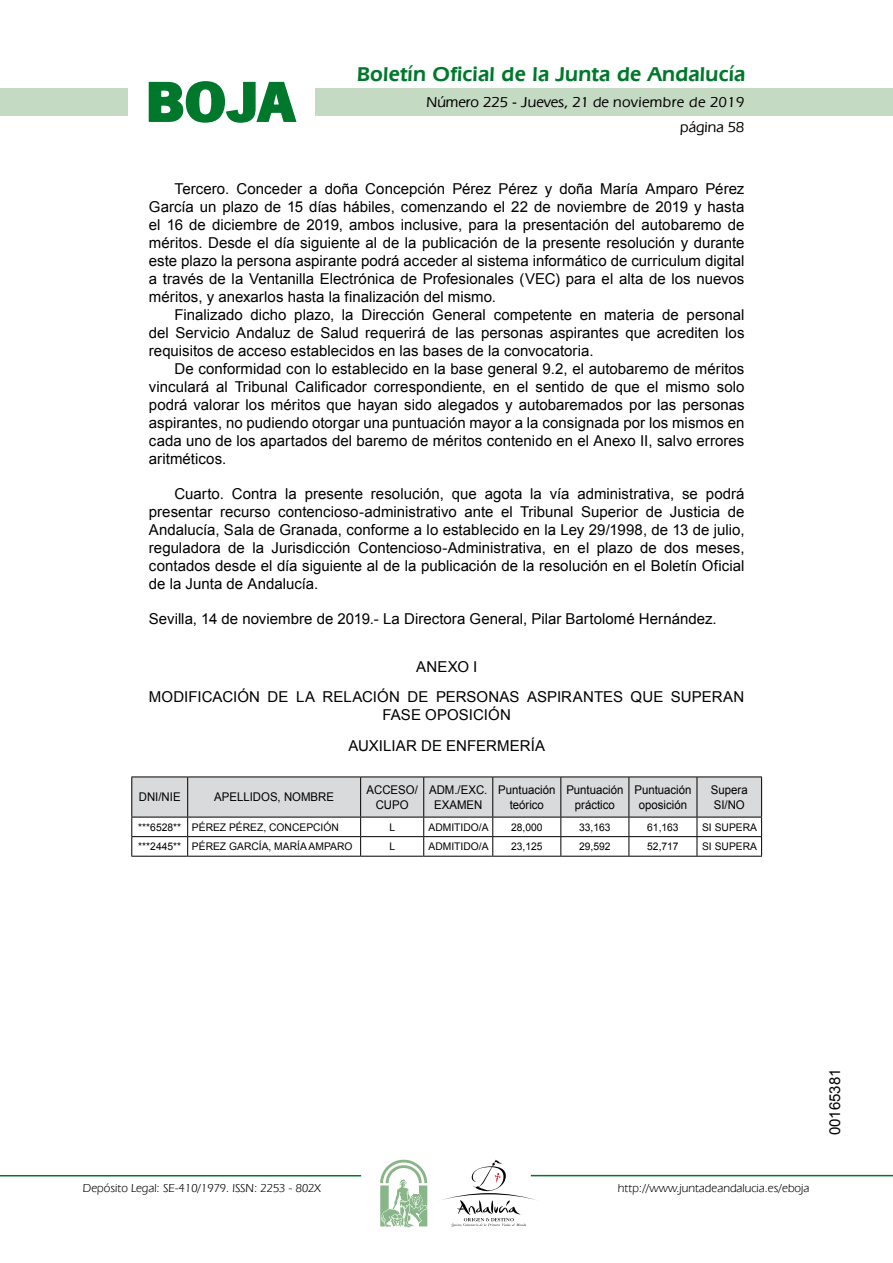
<style>
.page{position:relative;width:893px;height:1263px;background:#fff}
.page>*{position:absolute;margin:0;border:0;box-sizing:border-box;transform-origin:0 0}
.t1{font:700 57.75px "News Got T";color:#00782c;scale:1.14 1}
.t2{font:600 21px "Eras IT Cby BT";letter-spacing:.01em;color:#00782c}
.t3{font:15px/18px "Arial";color:#000;text-align:justify}
.t4{font:500 15px/24.5px "Eras IT Cby BT";color:#000;text-align:right}
.t5{font:12px/14.4px "Arial";color:#000;text-align:center;scale:.95 1}
.t6{font:12px "Eras IT Cby BT";color:#000}
.t7{font:10.5px "Arial";color:#000}
</style>
<div class="page">
<div style="left:315px;top:88px;width:577px;height:28px;background:#c5dac3"></div>
<div style="left:0;top:88px;width:128px;height:28px;background:#c5dac3"></div>
<hr style="left:0;top:1175px;width:361px;height:2px;background:#00782c">
<hr style="left:531px;top:1175px;width:361px;height:1px;background:#00782c">
<svg style="left:148px;top:81px;width:149px;height:42px"></svg>
<svg style="left:380px;top:1159px;width:47px;height:68px"></svg>
<svg style="left:442px;top:1160px;width:100px;height:67px"></svg>
<svg style="left:131px;top:778px;width:631px;height:78px"></svg>
<hr style="left:131px;top:856px;width:57px;height:1px;background:#000">
<hr style="left:188px;top:856px;width:172px;height:1px;background:#000">
<hr style="left:360px;top:856px;width:64px;height:1px;background:#000">
<hr style="left:424px;top:856px;width:69px;height:1px;background:#000">
<hr style="left:493px;top:856px;width:68px;height:1px;background:#000">
<hr style="left:561px;top:856px;width:68px;height:1px;background:#000">
<hr style="left:629px;top:856px;width:68px;height:1px;background:#000">
<hr style="left:697px;top:856px;width:65px;height:1px;background:#000">
<hr style="left:131px;top:777px;width:57px;height:1px;background:#000">
<hr style="left:131px;top:777px;width:1px;height:40px;background:#000">
<hr style="left:188px;top:777px;width:172px;height:1px;background:#000">
<hr style="left:187px;top:777px;width:1px;height:40px;background:#000">
<hr style="left:360px;top:777px;width:64px;height:1px;background:#000">
<hr style="left:360px;top:777px;width:1px;height:40px;background:#000">
<hr style="left:424px;top:777px;width:69px;height:1px;background:#000">
<hr style="left:423px;top:777px;width:1px;height:40px;background:#000">
<hr style="left:493px;top:777px;width:68px;height:1px;background:#000">
<hr style="left:492px;top:777px;width:1px;height:40px;background:#000">
<hr style="left:561px;top:777px;width:68px;height:1px;background:#000">
<hr style="left:560px;top:777px;width:1px;height:40px;background:#000">
<hr style="left:629px;top:777px;width:68px;height:1px;background:#000">
<hr style="left:628px;top:777px;width:1px;height:40px;background:#000">
<hr style="left:697px;top:777px;width:65px;height:1px;background:#000">
<hr style="left:696px;top:777px;width:1px;height:40px;background:#000">
<hr style="left:761px;top:777px;width:1px;height:40px;background:#000">
<hr style="left:131px;top:817px;width:57px;height:1px;background:#000">
<hr style="left:188px;top:817px;width:172px;height:1px;background:#000">
<hr style="left:360px;top:817px;width:64px;height:1px;background:#000">
<hr style="left:424px;top:817px;width:69px;height:1px;background:#000">
<hr style="left:493px;top:817px;width:68px;height:1px;background:#000">
<hr style="left:561px;top:817px;width:68px;height:1px;background:#000">
<hr style="left:629px;top:817px;width:68px;height:1px;background:#000">
<hr style="left:697px;top:817px;width:65px;height:1px;background:#000">
<h1 class="t1" style="left:145px;top:68px;width:133px">BOJA</h1>
<h2 class="t2" style="left:357px;top:62px;width:390px">Boletín Oficial de la Junta de Andalucía</h2>
<p class="t4" style="left:426px;top:90px;width:319px">Número 225 - Jueves, 21 de noviembre de 2019 página 58</p>
<p class="t3" style="left:149px;top:180px;width:597px;text-indent:26px">Tercero. Conceder a doña Concepción Pérez Pérez y doña María Amparo Pérez García un plazo de 15 días hábiles, comenzando el 22 de noviembre de 2019 y hasta el 16 de diciembre de 2019, ambos inclusive, para la presentación del autobaremo de méritos. Desde el día siguiente al de la publicación de la presente resolución y durante este plazo la persona aspirante podrá acceder al sistema informático de curriculum digital a través de la Ventanilla Electrónica de Profesionales (VEC) para el alta de los nuevos méritos, y anexarlos hasta la finalización del mismo.</p>
<p class="t3" style="left:149px;top:306px;width:597px;text-indent:26px">Finalizado dicho plazo, la Dirección General competente en materia de personal del Servicio Andaluz de Salud requerirá de las personas aspirantes que acrediten los requisitos de acceso establecidos en las bases de la convocatoria.</p>
<p class="t3" style="left:149px;top:360px;width:597px;text-indent:26px">De conformidad con lo establecido en la base general 9.2, el autobaremo de méritos vinculará al Tribunal Calificador correspondiente, en el sentido de que el mismo solo podrá valorar los méritos que hayan sido alegados y autobaremados por las personas aspirantes, no pudiendo otorgar una puntuación mayor a la consignada por los mismos en cada uno de los apartados del baremo de méritos contenido en el Anexo II, salvo errores aritméticos.</p>
<p class="t3" style="left:149px;top:485px;width:597px;text-indent:26px">Cuarto. Contra la presente resolución, que agota la vía administrativa, se podrá presentar recurso contencioso-administrativo ante el Tribunal Superior de Justicia de Andalucía, Sala de Granada, conforme a lo establecido en la Ley 29/1998, de 13 de julio, reguladora de la Jurisdicción Contencioso-Administrativa, en el plazo de dos meses, contados desde el día siguiente al de la publicación de la resolución en el Boletín Oficial de la Junta de Andalucía.</p>
<p class="t3" style="left:149px;top:610px;width:569px">Sevilla, 14 de noviembre de 2019.- La Directora General, Pilar Bartolomé Hernández.</p>
<p class="t3" style="left:149px;top:651px;width:597px;line-height:30.8px;text-align:center">ANEXO I<br>MODIFICACIÓN DE LA RELACIÓN DE PERSONAS ASPIRANTES QUE SUPERAN</p>
<p class="t3" style="left:348px;top:700px;width:198px;line-height:30.8px;text-align:center">FASE OPOSICIÓN<br>AUXILIAR DE ENFERMERÍA</p>
<p class="t5" style="left:139px;top:790px;width:46px">DNI/NIE</p>
<p class="t5" style="left:214px;top:790px;width:128px">APELLIDOS, NOMBRE</p>
<p class="t5" style="left:366px;top:783px;width:56px">ACCESO/<br>CUPO</p>
<p class="t5" style="left:429px;top:783px;width:63px">ADM./EXC.<br>EXAMEN</p>
<p class="t5" style="left:498px;top:783px;width:62px">Puntuación teórico</p>
<p class="t5" style="left:566px;top:783px;width:62px">Puntuación práctico</p>
<p class="t5" style="left:634px;top:783px;width:62px">Puntuación oposición</p>
<p class="t5" style="left:711px;top:783px;width:40px;text-align:left">Supera<br>SI/NO</p>
<p class="t7" style="left:138px;top:820px;width:202px">***6528** PÉREZ PÉREZ, CONCEPCIÓN</p>
<p class="t7" style="left:389px;top:820px;width:7px">L</p>
<p class="t7" style="left:428px;top:820px;width:62px">ADMITIDO/A</p>
<p class="t7" style="left:511px;top:820px;width:33px">28,000</p>
<p class="t7" style="left:579px;top:820px;width:33px">33,163</p>
<p class="t7" style="left:647px;top:820px;width:33px">61,163</p>
<p class="t7" style="left:702px;top:820px;width:56px">SI SUPERA</p>
<p class="t7" style="left:138px;top:840px;width:216px">***2445** PÉREZ GARCÍA, MARÍA AMPARO</p>
<p class="t7" style="left:389px;top:840px;width:7px">L</p>
<p class="t7" style="left:428px;top:840px;width:62px">ADMITIDO/A</p>
<p class="t7" style="left:511px;top:840px;width:33px">23,125</p>
<p class="t7" style="left:579px;top:840px;width:33px">29,592</p>
<p class="t7" style="left:647px;top:840px;width:33px">52,717</p>
<p class="t7" style="left:702px;top:840px;width:56px">SI SUPERA</p>
<p class="t6" style="left:83px;top:1181px;width:239px">Depósito Legal: SE-410/1979. ISSN: 2253 - 802X</p>
<p class="t6" style="left:618px;top:1181px;width:193px">http://www.juntadeandalucia.es/eboja</p>
<p class="t3" style="left:826px;top:1135px;width:68px;rotate:-90deg">00165381</p>
</div>
